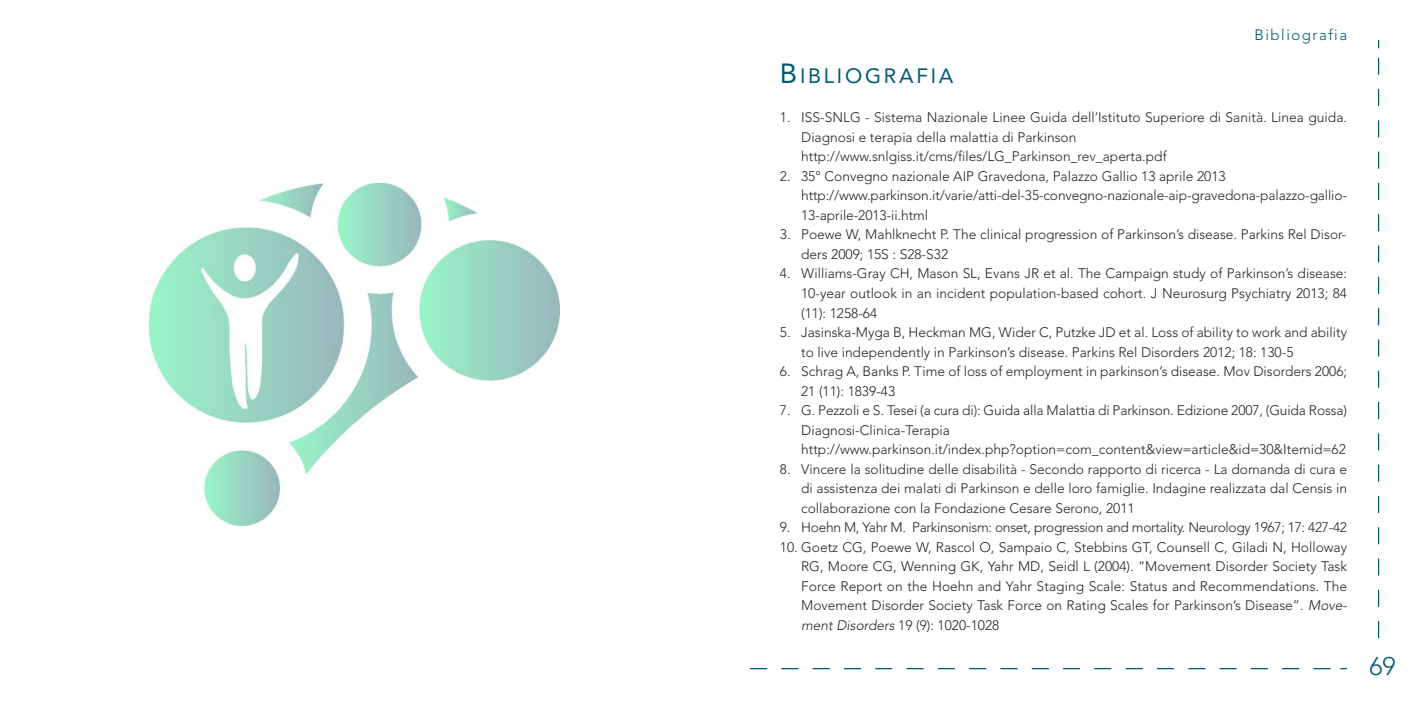
<style>
.page{position:relative;width:1418px;height:709px;background:#fff}
.page>*{position:absolute;margin:0;border:0;box-sizing:border-box;transform-origin:0 0}
.t1{font:300 25.38px "Avenir LT Std";color:#005872}
.t2{font:20.62px "Avenir LT Std";letter-spacing:.135em;color:#005872}
.t3{font:300 15px "Avenir LT Std";letter-spacing:.1em;color:#005872}
.t4{font:300 13.75px/19.5px "Avenir LT Std";color:#272627}
.t5{font:300 13.75px "Avenir LT Std";letter-spacing:-.02em;color:#272627}
.s1{font-size:27.5px}
.s2{font-style:italic}
</style>
<div class="page">
<svg style="left:781px;top:668px;width:17px;height:1px"></svg>
<svg style="left:750px;top:668px;width:17px;height:1px"></svg>
<svg style="left:812px;top:668px;width:17px;height:1px"></svg>
<svg style="left:844px;top:668px;width:17px;height:1px"></svg>
<svg style="left:875px;top:668px;width:17px;height:1px"></svg>
<svg style="left:906px;top:668px;width:17px;height:1px"></svg>
<svg style="left:937px;top:668px;width:17px;height:1px"></svg>
<svg style="left:969px;top:668px;width:17px;height:1px"></svg>
<svg style="left:1000px;top:668px;width:17px;height:1px"></svg>
<svg style="left:1031px;top:668px;width:17px;height:1px"></svg>
<svg style="left:1063px;top:668px;width:17px;height:1px"></svg>
<svg style="left:1094px;top:668px;width:17px;height:1px"></svg>
<svg style="left:1125px;top:668px;width:17px;height:1px"></svg>
<svg style="left:1156px;top:668px;width:17px;height:1px"></svg>
<svg style="left:1188px;top:668px;width:17px;height:1px"></svg>
<svg style="left:1219px;top:668px;width:17px;height:1px"></svg>
<svg style="left:1250px;top:668px;width:17px;height:1px"></svg>
<svg style="left:1282px;top:668px;width:17px;height:1px"></svg>
<svg style="left:1313px;top:668px;width:17px;height:1px"></svg>
<svg style="left:1378px;top:621px;width:1px;height:17px"></svg>
<svg style="left:1378px;top:590px;width:1px;height:17px"></svg>
<svg style="left:1378px;top:558px;width:1px;height:17px"></svg>
<svg style="left:1378px;top:527px;width:1px;height:17px"></svg>
<svg style="left:1378px;top:496px;width:1px;height:17px"></svg>
<svg style="left:1378px;top:464px;width:1px;height:17px"></svg>
<svg style="left:1378px;top:433px;width:1px;height:17px"></svg>
<svg style="left:1378px;top:402px;width:1px;height:17px"></svg>
<svg style="left:1378px;top:371px;width:1px;height:17px"></svg>
<svg style="left:1378px;top:339px;width:1px;height:17px"></svg>
<svg style="left:1378px;top:308px;width:1px;height:17px"></svg>
<svg style="left:1378px;top:277px;width:1px;height:17px"></svg>
<svg style="left:1378px;top:245px;width:1px;height:17px"></svg>
<svg style="left:1378px;top:214px;width:1px;height:17px"></svg>
<svg style="left:1378px;top:183px;width:1px;height:17px"></svg>
<svg style="left:1378px;top:152px;width:1px;height:17px"></svg>
<svg style="left:1378px;top:120px;width:1px;height:17px"></svg>
<svg style="left:1378px;top:89px;width:1px;height:17px"></svg>
<svg style="left:1378px;top:58px;width:1px;height:17px"></svg>
<img style="left:149px;top:183px;width:410px;height:342px">
<p class="t3" style="left:1254px;top:29px;width:94px">Bibliografia</p>
<h2 class="t2" style="left:780px;top:67px;width:175px"><span class="s1">B</span>IBLIOGRAFIA</h2>
<p class="t4" style="left:801px;top:109px;width:547px;text-indent:-21px">1. ISS-SNLG - Sistema Nazionale Linee Guida dell’Istituto Superiore di Sanità. Linea guida.<br>Diagnosi e terapia della malattia di Parkinson http://www.snlgiss.it/cms/files/LG_Parkinson_rev_aperta.pdf</p>
<p class="t4" style="left:801px;top:167px;width:547px;text-indent:-21px">2. 35° Convegno nazionale AIP Gravedona, Palazzo Gallio 13 aprile 2013 http://www.parkinson.it/varie/atti-del-35-convegno-nazionale-aip-gravedona-palazzo-gallio-<br>13-aprile-2013-ii.html</p>
<p class="t4" style="left:801px;top:226px;width:546px;text-indent:-21px">3. Poewe W, Mahlknecht P. The clinical progression of Parkinson’s disease. Parkins Rel Disor&shy;ders 2009; 15S : S28-S32</p>
<p class="t4" style="left:801px;top:265px;width:547px;text-align:justify;text-indent:-21px">4. Williams-Gray CH, Mason SL, Evans JR et al. The Campaign study of Parkinson’s disease:<br>10-year outlook in an incident population-based cohort. J Neurosurg Psychiatry 2013; 84 (11): 1258-64</p>
<p class="t4" style="left:801px;top:323px;width:547px;text-indent:-21px">5. Jasinska-Myga B, Heckman MG, Wider C, Putzke JD et al. Loss of ability to work and ability to live independently in Parkinson’s disease. Parkins Rel Disorders 2012; 18: 130-5</p>
<p class="t4" style="left:801px;top:362px;width:547px;text-indent:-21px">6. Schrag A, Banks P. Time of loss of employment in parkinson’s disease. Mov Disorders 2006;<br>21 (11): 1839-43</p>
<p class="t4" style="left:801px;top:401px;width:547px;text-indent:-21px">7. G. Pezzoli e S. Tesei (a cura di): Guida alla Malattia di Parkinson. Edizione 2007, (Guida Rossa)<br>Diagnosi-Clinica-Terapia http://www.parkinson.it/index.php?option=com_content&amp;view=article&amp;id=30&amp;Itemid=62</p>
<p class="t4" style="left:801px;top:460px;width:547px;text-align:justify;text-indent:-21px">8. Vincere la solitudine delle disabilità - Secondo rapporto di ricerca - La domanda di cura e di assistenza dei malati di Parkinson e delle loro famiglie. Indagine realizzata dal Censis in collaborazione con la Fondazione Cesare Serono, 2011</p>
<p class="t5" style="left:780px;top:521px;width:568px">9. Hoehn M, Yahr M. Parkinsonism: onset, progression and mortality. Neurology 1967; 17: 427-42</p>
<p class="t4" style="left:801px;top:538px;width:547px;text-align:justify;text-indent:-21px">10. Goetz CG, Poewe W, Rascol O, Sampaio C, Stebbins GT, Counsell C, Giladi N, Holloway RG, Moore CG, Wenning GK, Yahr MD, Seidl L (2004). “Movement Disorder Society Task Force Report on the Hoehn and Yahr Staging Scale: Status and Recommendations. The Movement Disorder Society Task Force on Rating Scales for Parkinson’s Disease”. <span class="s2">Move&shy;ment Disorders</span> 19 (9): 1020-1028</p>
<h1 class="t1" style="left:1369px;top:656px;width:28px">69</h1>
</div>
